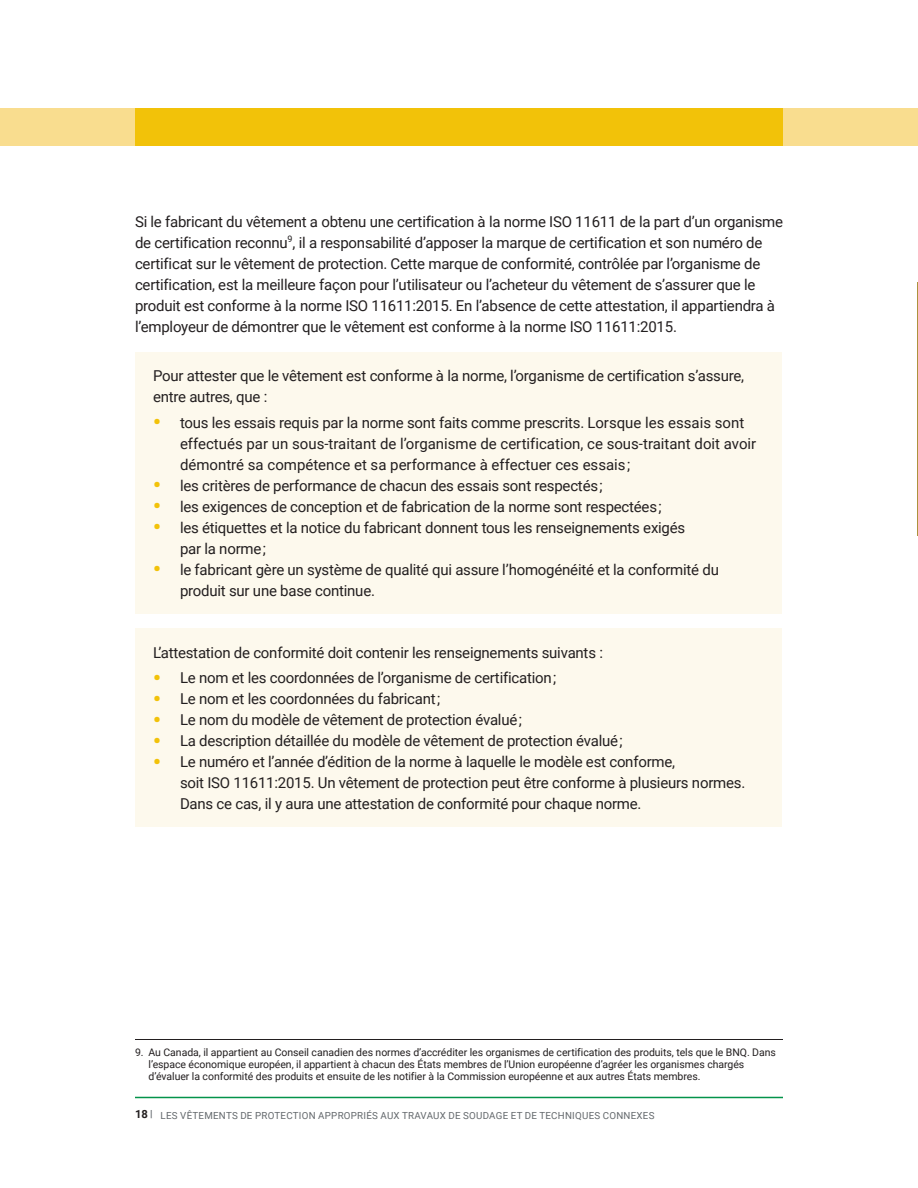
<style>
.page{position:relative;width:918px;height:1188px;background:#fff}
.page>*{position:absolute;margin:0;border:0;box-sizing:border-box;transform-origin:0 0}
.t1{font:15px/21px "Roboto";letter-spacing:-.015em;color:#231f20}
.t2{font:10.5px/12px "Roboto";letter-spacing:-.005em;color:#231f20}
.t3{font:9.75px "Roboto";letter-spacing:.025em;color:#64696d}
.s1{font-weight:900;font-size:21px;color:#f2c209}
.s2{font-weight:700;font-size:11.25px;color:#231f20}
</style>
<div class="page">
<div style="left:0;top:108px;width:918px;height:38px;background:#f9dd8f"></div>
<div style="left:135px;top:108px;width:648px;height:38px;background:#f2c209"></div>
<hr style="left:135px;top:1097px;width:648px;height:1px;background:#04934a">
<div style="left:135px;top:352px;width:647px;height:262px;background:#fdf9ed"></div>
<div style="left:135px;top:628px;width:647px;height:199px;background:#fdf9ed"></div>
<hr style="left:135px;top:1039px;width:648px;height:1px;background:#231f20">
<hr style="left:917px;top:282px;width:1px;height:254px;background:#ac923c">
<p class="t1" style="left:135px;top:211px;width:650px">Si le fabricant du vêtement a obtenu une certification à la norme ISO 11611 de la part d’un organisme de certification reconnu<sup>9</sup>, il a responsabilité d’apposer la marque de certification et son numéro de certificat sur le vêtement de protection. Cette marque de conformité, contrôlée par l’organisme de certification, est la meilleure façon pour l’utilisateur ou l’acheteur du vêtement de s’assurer que le produit est conforme à la norme ISO 11611:2015. En l’absence de cette attestation, il appartiendra à l’employeur de démontrer que le vêtement est conforme à la norme ISO 11611:2015.</p>
<p class="t1" style="left:153px;top:365px;width:593px">Pour attester que le vêtement est conforme à la norme, l’organisme de certification s’assure, entre autres, que :</p>
<p class="t1" style="left:180px;top:411px;width:578px;text-indent:-27px"><span class="s1">•</span> tous les essais requis par la norme sont faits comme prescrits. Lorsque les essais sont effectués par un sous-traitant de l’organisme de certification, ce sous-traitant doit avoir démontré sa compétence et sa performance à effectuer ces essais ;</p>
<p class="t1" style="left:153px;top:474px;width:451px"><span class="s1">•</span> les critères de performance de chacun des essais sont respectés ;</p>
<p class="t1" style="left:153px;top:495px;width:510px"><span class="s1">•</span> les exigences de conception et de fabrication de la norme sont respectées ;</p>
<p class="t1" style="left:180px;top:516px;width:507px;text-indent:-27px"><span class="s1">•</span> les étiquettes et la notice du fabricant donnent tous les renseignements exigés par la norme ;</p>
<p class="t1" style="left:180px;top:558px;width:540px;text-indent:-27px"><span class="s1">•</span> le fabricant gère un système de qualité qui assure l’homogénéité et la conformité du produit sur une base continue.</p>
<p class="t1" style="left:153px;top:641px;width:451px">L’attestation de conformité doit contenir les renseignements suivants :</p>
<p class="t1" style="left:153px;top:667px;width:405px"><span class="s1">•</span> Le nom et les coordonnées de l’organisme de certification ;</p>
<p class="t1" style="left:153px;top:688px;width:289px"><span class="s1">•</span> Le nom et les coordonnées du fabricant ;</p>
<p class="t1" style="left:153px;top:709px;width:370px"><span class="s1">•</span> Le nom du modèle de vêtement de protection évalué ;</p>
<p class="t1" style="left:153px;top:730px;width:471px"><span class="s1">•</span> La description détaillée du modèle de vêtement de protection évalué ;</p>
<p class="t1" style="left:180px;top:751px;width:567px;text-indent:-27px"><span class="s1">•</span> Le numéro et l’année d’édition de la norme à laquelle le modèle est conforme,<br>soit ISO 11611:2015. Un vêtement de protection peut être conforme à plusieurs normes.<br>Dans ce cas, il y aura une attestation de conformité pour chaque norme.</p>
<p class="t2" style="left:149px;top:1046px;width:629px;text-indent:-14px">9. Au Canada, il appartient au Conseil canadien des normes d’accréditer les organismes de certification des produits, tels que le BNQ. Dans l’espace économique européen, il appartient à chacun des États membres de l’Union européenne d’agréer les organismes chargés d’évaluer la conformité des produits et ensuite de les notifier à la Commission européenne et aux autres États membres.</p>
<p class="t3" style="left:135px;top:1109px;width:521px"><span class="s2">18</span> <sup>|</sup> LES VÊTEMENTS DE PROTECTION APPROPRIÉS AUX TRAVAUX DE SOUDAGE ET DE TECHNIQUES CONNEXES</p>
</div>
